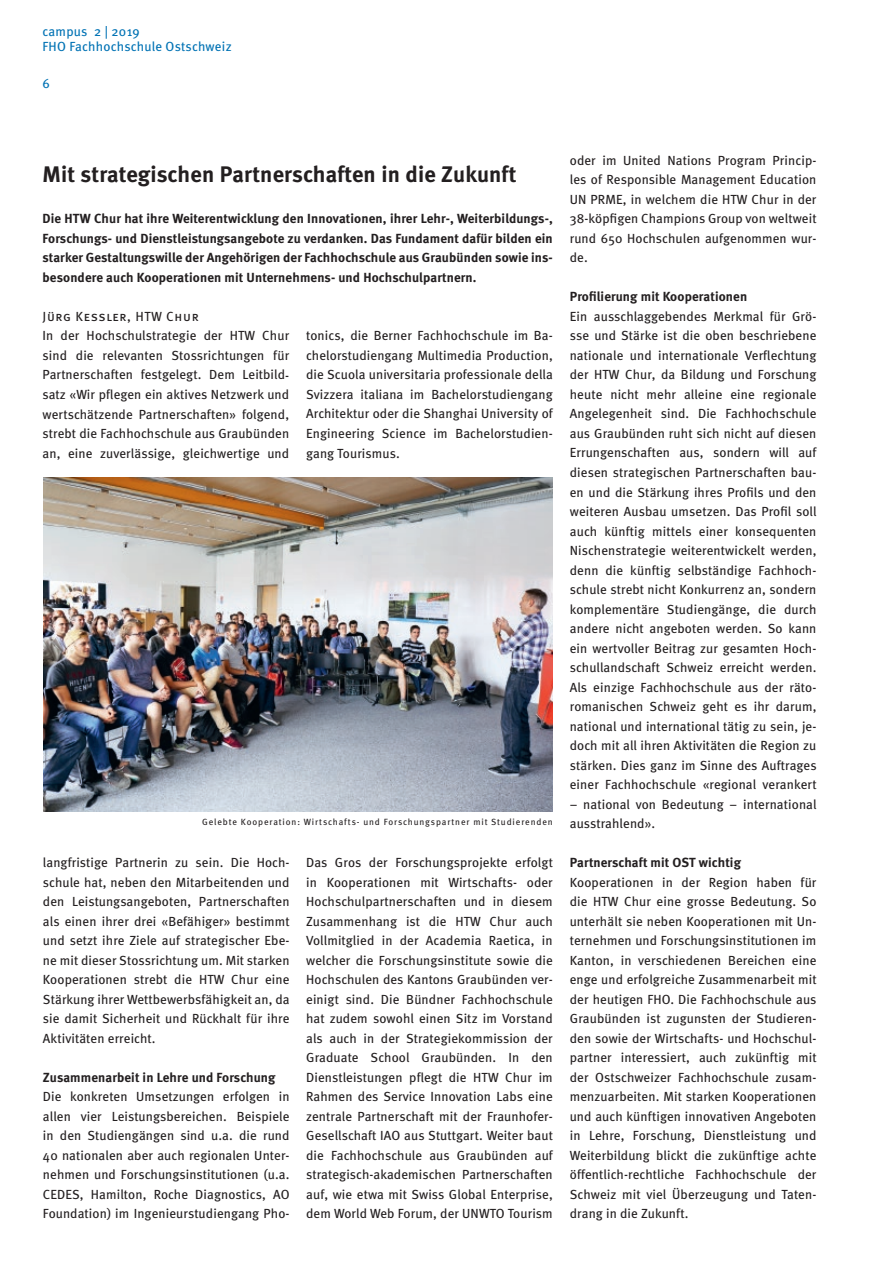
<style>
.page{position:relative;width:893px;height:1263px;background:#fff}
.page>*{position:absolute;margin:0;border:0;box-sizing:border-box;transform-origin:0 0}
.t1{font:700 22.5px "Meta";letter-spacing:.01em;color:#231f20}
.t2{font:13.2px/19.5px "Meta";letter-spacing:.01em;color:#231f20;text-align:justify}
.t3{font:700 13.2px/19.5px "Meta";letter-spacing:.01em;color:#231f20;text-align:justify}
.t4{font:13.2px/15.9px "Meta";letter-spacing:.02em;color:#0072b4}
.t5{font:13.2px "Meta Book Caps";letter-spacing:.05em;color:#231f20}
.t6{font:13.2px "Meta Book Caps";color:#0072b4}
.t7{font:9px "Meta";letter-spacing:.1em;color:#231f20}
</style>
<div class="page">
<img style="left:43px;top:477px;width:509px;height:335px">
<p class="t4" style="left:43px;top:23px;width:191px">campus 2 | 2019<br>FHO Fachhochschule Ostschweiz</p>
<p class="t6" style="left:43px;top:76px;width:9px">6</p>
<h1 class="t1" style="left:43px;top:161px;width:475px">Mit strategischen Partnerschaften in die Zukunft</h1>
<p class="t3" style="left:43px;top:209px;width:512px">Die HTW Chur hat ihre Weiterentwicklung den Innovationen, ihrer Lehr-, Weiterbildungs-, Forschungs- und Dienstleistungsangebote zu verdanken. Das Fundament dafür bilden ein starker Gestaltungswille der Angehörigen der Fachhochschule aus Graubünden sowie ins&shy;besondere auch Kooperationen mit Unternehmens- und Hochschulpartnern.</p>
<p class="t5" style="left:43px;top:309px;width:158px">Jürg Kessler, HTW Chur</p>
<p class="t2" style="left:43px;top:326px;width:248px">In der Hochschulstrategie der HTW Chur sind die relevanten Stossrichtungen für Partnerschaften festgelegt. Dem Leitbild&shy;satz «Wir pflegen ein aktives Netzwerk und wertschätzende Partnerschaften» folgend, strebt die Fachhochschule aus Graubünden an, eine zuverlässige, gleichwertige und</p>
<p class="t2" style="left:306px;top:326px;width:248px">tonics, die Berner Fachhochschule im Ba&shy;chelorstudiengang Multimedia Production, die Scuola universitaria professionale della Svizzera italiana im Bachelorstudiengang Architektur oder die Shanghai University of Engineering Science im Bachelorstudien&shy;gang Tourismus.</p>
<p class="t7" style="left:202px;top:816px;width:352px">Gelebte Kooperation: Wirtschafts- und Forschungspartner mit Studierenden</p>
<p class="t2" style="left:43px;top:853px;width:248px">langfristige Partnerin zu sein. Die Hoch&shy;schule hat, neben den Mitarbeitenden und den Leistungsangeboten, Partnerschaften als einen ihrer drei «Befähiger» bestimmt und setzt ihre Ziele auf strategischer Ebe&shy;ne mit dieser Stossrichtung um. Mit starken Kooperationen strebt die HTW Chur eine Stärkung ihrer Wettbewerbsfähigkeit an, da sie damit Sicherheit und Rückhalt für ihre Aktivitäten erreicht.</p>
<p class="t3" style="left:43px;top:1067px;width:234px">Zusammenarbeit in Lehre und Forschung</p>
<p class="t2" style="left:43px;top:1087px;width:248px">Die konkreten Umsetzungen erfolgen in allen vier Leistungsbereichen. Beispiele in den Studiengängen sind u.a. die rund 40 nationalen aber auch regionalen Unter&shy;nehmen und Forschungsinstitutionen (u.a.<br>CEDES, Hamilton, Roche Diagnostics, AO Foundation) im Ingenieurstudiengang Pho-</p>
<p class="t2" style="left:306px;top:853px;width:248px">Das Gros der Forschungsprojekte erfolgt in Kooperationen mit Wirtschafts- oder Hochschulpartnerschaften und in diesem Zusammenhang ist die HTW Chur auch Vollmitglied in der Academia Raetica, in welcher die Forschungsinstitute sowie die Hochschulen des Kantons Graubünden ver&shy;einigt sind. Die Bündner Fachhochschule hat zudem sowohl einen Sitz im Vorstand als auch in der Strategiekommission der Graduate School Graubünden. In den Dienstleistungen pflegt die HTW Chur im Rahmen des Service Innovation Labs eine zentrale Partnerschaft mit der Fraunhofer-Gesellschaft IAO aus Stuttgart. Weiter baut die Fachhochschule aus Graubünden auf strategisch-akademischen Partnerschaften auf, wie etwa mit Swiss Global Enterprise, dem World Web Forum, der UNWTO Tourism</p>
<p class="t2" style="left:570px;top:151px;width:248px">oder im United Nations Program Princip&shy;les of Responsible Management Education UN PRME, in welchem die HTW Chur in der 38-köpfigen Champions Group von weltweit rund 650 Hochschulen aufgenommen wur&shy;de.</p>
<p class="t3" style="left:570px;top:287px;width:179px">Profilierung mit Kooperationen</p>
<p class="t2" style="left:570px;top:307px;width:248px">Ein ausschlaggebendes Merkmal für Grö&shy;sse und Stärke ist die oben beschriebene nationale und internationale Verflechtung der HTW Chur, da Bildung und Forschung heute nicht mehr alleine eine regionale Angelegenheit sind. Die Fachhochschule aus Graubünden ruht sich nicht auf diesen Errungenschaften aus, sondern will auf diesen strategischen Partnerschaften bau&shy;en und die Stärkung ihres Profils und den weiteren Ausbau umsetzen. Das Profil soll auch künftig mittels einer konsequenten Nischenstrategie weiterentwickelt werden, denn die künftig selbständige Fachhoch&shy;schule strebt nicht Konkurrenz an, sondern komplementäre Studiengänge, die durch andere nicht angeboten werden. So kann ein wertvoller Beitrag zur gesamten Hoch&shy;schullandschaft Schweiz erreicht werden.<br>Als einzige Fachhochschule aus der räto&shy;romanischen Schweiz geht es ihr darum, national und international tätig zu sein, je&shy;doch mit all ihren Aktivitäten die Region zu stärken. Dies ganz im Sinne des Auftrages einer Fachhochschule «regional verankert</p>
<p class="t2" style="left:570px;top:794px;width:248px">– national von Bedeutung – international ausstrahlend».</p>
<p class="t3" style="left:570px;top:853px;width:173px">Partnerschaft mit OST wichtig</p>
<p class="t2" style="left:570px;top:872px;width:248px">Kooperationen in der Region haben für die HTW Chur eine grosse Bedeutung. So unterhält sie neben Kooperationen mit Un&shy;ternehmen und Forschungsinstitutionen im Kanton, in verschiedenen Bereichen eine enge und erfolgreiche Zusammenarbeit mit der heutigen FHO. Die Fachhochschule aus Graubünden ist zugunsten der Studieren&shy;den sowie der Wirtschafts- und Hochschul&shy;partner interessiert, auch zukünftig mit der Ostschweizer Fachhochschule zusam&shy;menzuarbeiten. Mit starken Kooperationen und auch künftigen innovativen Angeboten in Lehre, Forschung, Dienstleistung und Weiterbildung blickt die zukünftige achte öffentlich-rechtliche Fachhochschule der Schweiz mit viel Überzeugung und Taten&shy;drang in die Zukunft.</p>
</div>
